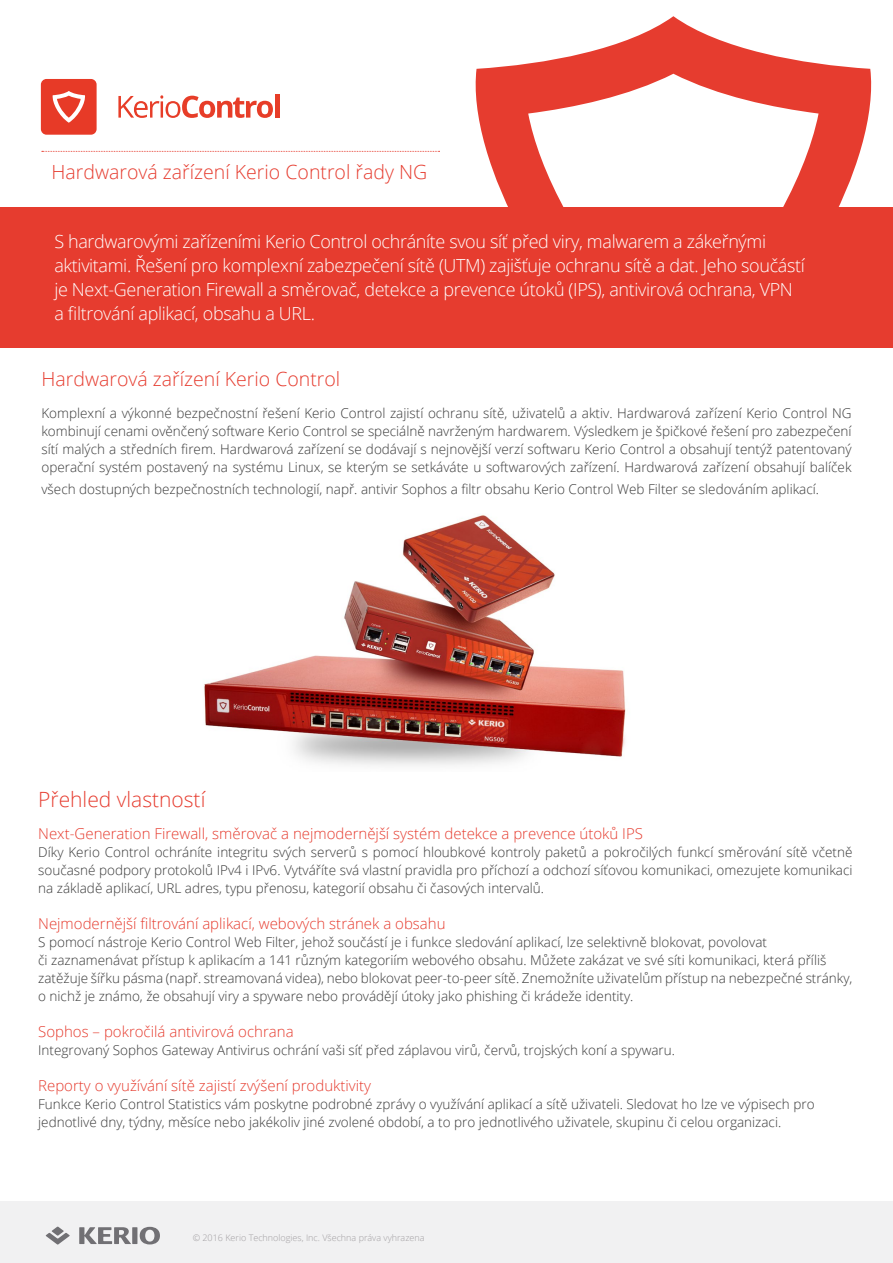
<style>
.page{position:relative;width:893px;height:1263px;background:#fff}
.page>*{position:absolute;margin:0;border:0;box-sizing:border-box;transform-origin:0 0}
.t1{font:300 21px "Open Sans";color:#e63c2f}
.t2{font:300 19.5px "Open Sans";color:#e63c2f}
.t3{font:300 18px/24px "Open Sans";letter-spacing:-.02em;color:#fff}
.t4{font:300 15px "Open Sans";color:#e63c2f}
.t5{font:300 13.5px/18px "Open Sans";color:#383838;text-align:justify}
.t6{font:300 9px "Open Sans";color:#a19ea1}
</style>
<div class="page">
<div style="left:0;top:1201px;width:893px;height:62px;background:#f1f1f2"></div>
<svg style="left:475px;top:16px;width:397px;height:191px"></svg>
<svg style="left:42px;top:151px;width:398px;height:1px"></svg>
<div style="left:0;top:207px;width:893px;height:140px;background:#e63c2f"></div>
<svg style="left:46px;top:1226px;width:24px;height:18px"></svg>
<svg style="left:79px;top:1227px;width:52px;height:17px"></svg>
<div style="left:132px;top:1227px;width:5px;height:17px;background:#717074"></div>
<svg style="left:140px;top:1227px;width:20px;height:17px"></svg>
<svg style="left:118px;top:95px;width:155px;height:23px"></svg>
<hr style="left:275px;top:95px;width:4px;height:23px;background:#e73d28">
<svg style="left:41px;top:79px;width:56px;height:56px;background:#ea5343"></svg>
<img style="left:204px;top:514px;width:422px;height:252px">
<h2 class="t2" style="left:52px;top:158px;width:377px">Hardwarová zařízení Kerio Control řady NG</h2>
<p class="t3" style="left:54px;top:229px;width:752px">S hardwarovými zařízeními Kerio Control ochráníte svou síť před viry, malwarem a zákeřnými aktivitami. Řešení pro komplexní zabezpečení sítě (UTM) zajišťuje ochranu sítě a dat. Jeho součástí je Next-Generation Firewall a směrovač, detekce a prevence útoků (IPS), antivirová ochrana, VPN a filtrování aplikací, obsahu a URL.</p>
<h2 class="t2" style="left:41px;top:366px;width:300px">Hardwarová zařízení Kerio Control</h2>
<p class="t5" style="left:41px;top:404px;width:812px">Komplexní a výkonné bezpečnostní řešení Kerio Control zajistí ochranu sítě, uživatelů a aktiv. Hardwarová zařízení Kerio Control NG kombinují cenami ověnčený software Kerio Control se speciálně navrženým hardwarem. Výsledkem je špičkové řešení pro zabezpečení sítí malých a středních firem. Hardwarová zařízení se dodávají s nejnovější verzí softwaru Kerio Control a obsahují tentýž patentovaný operační systém postavený na systému Linux, se kterým se setkáváte u softwarových zařízení. Hardwarová zařízení obsahují balíček</p>
<p class="t5" style="left:41px;top:480px;width:779px">všech dostupných bezpečnostních technologií, např. antivir Sophos a filtr obsahu Kerio Control Web Filter se sledováním aplikací.</p>
<h1 class="t1" style="left:38px;top:785px;width:169px">Přehled vlastností</h1>
<p class="t4" style="left:38px;top:823px;width:606px">Next-Generation Firewall, směrovač a nejmodernější systém detekce a prevence útoků IPS</p>
<p class="t5" style="left:38px;top:843px;width:816px">Díky Kerio Control ochráníte integritu svých serverů s pomocí hloubkové kontroly paketů a pokročilých funkcí směrování sítě včetně současné podpory protokolů IPv4 i IPv6. Vytváříte svá vlastní pravidla pro příchozí a odchozí síťovou komunikaci, omezujete komunikaci na základě aplikací, URL adres, typu přenosu, kategorií obsahu či časových intervalů.</p>
<p class="t4" style="left:38px;top:913px;width:409px">Nejmodernější filtrování aplikací, webových stránek a obsahu</p>
<p class="t5" style="left:38px;top:933px;width:816px;text-align:left">S pomocí nástroje Kerio Control Web Filter, jehož součástí je i funkce sledování aplikací, lze selektivně blokovat, povolovat<br>či zaznamenávat přístup k aplikacím a 141 různým kategoriím webového obsahu. Můžete zakázat ve své síti komunikaci, která příliš zatěžuje šířku pásma (např. streamovaná videa), nebo blokovat peer-to-peer sítě. Znemožníte uživatelům přístup na nebezpečné stránky, o nichž je známo, že obsahují viry a spyware nebo provádějí útoky jako phishing či krádeže identity.</p>
<p class="t4" style="left:38px;top:1021px;width:257px">Sophos – pokročilá antivirová ochrana</p>
<p class="t5" style="left:38px;top:1041px;width:638px">Integrovaný Sophos Gateway Antivirus ochrání vaši síť před záplavou virů, červů, trojských koní a spywaru.</p>
<p class="t4" style="left:38px;top:1075px;width:334px">Reporty o využívání sítě zajistí zvýšení produktivity</p>
<p class="t5" style="left:38px;top:1095px;width:778px">Funkce Kerio Control Statistics vám poskytne podrobné zprávy o využívání aplikací a sítě uživateli. Sledovat ho lze ve výpisech pro jednotlivé dny, týdny, měsíce nebo jakékoliv jiné zvolené období, a to pro jednotlivého uživatele, skupinu či celou organizaci.</p>
<p class="t6" style="left:193px;top:1231px;width:233px">© 2016 Kerio Technologies, Inc. Všechna práva vyhrazena</p>
</div>
